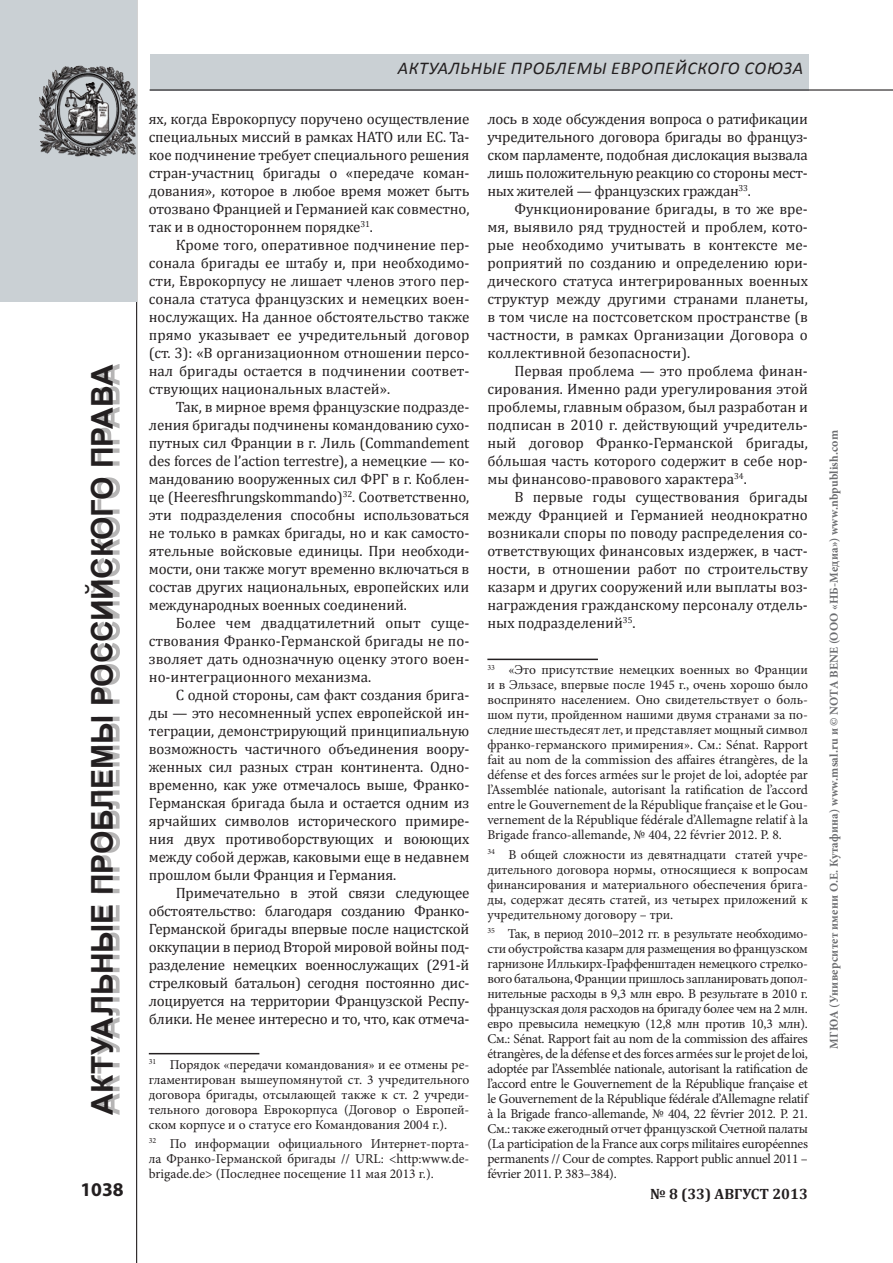
<style>
.page{position:relative;width:893px;height:1263px;background:#fff}
.page>*{position:absolute;margin:0;border:0;box-sizing:border-box;transform-origin:0 0}
.t1{font:700 30px "Arial";letter-spacing:-.005em;color:#231f20}
.t2{font:700 19.5px "Myriad Pro";color:#231f20}
.t3{font:italic 18px "Calibri";letter-spacing:.04em;color:#231f20}
.t4{font:15px/18px "Cambria";letter-spacing:-.01em;color:#231f20;text-align:justify}
.t5{font:700 15px "Cambria";color:#231f20}
.t6{font:13.5px/15px "Minion Pro";color:#231f20;text-align:justify}
.t7{font:700 12px "Minion Pro";letter-spacing:.02em;color:#6c6d70}
</style>
<div class="page">
<hr style="left:136px;top:0;width:1px;height:1263px;background:#231f20">
<div style="left:0;top:0;width:136px;height:301px;background:#cad0d4"></div>
<div style="left:92px;top:364px;width:28px;height:751px;background:#231f20;opacity:.33"></div>
<div style="left:150px;top:54px;width:658px;height:36px;background:#cad0d4"></div>
<hr style="left:150px;top:89px;width:743px;height:2px;background:#231f20">
<img style="left:39px;top:54px;width:99px;height:111px">
<hr style="left:149px;top:1053px;width:110px;height:1px;background:#231f20">
<hr style="left:487px;top:659px;width:111px;height:1px;background:#231f20">
<p class="t3" style="left:398px;top:57px;width:12px">актуал</p>
<p class="t3" style="left:461px;top:57px;width:63px">ьные проблем</p>
<p class="t3" style="left:593px;top:57px;width:30px">ы европе</p>
<p class="t3" style="left:675px;top:57px;width:24px">йского</p>
<p class="t3" style="left:744px;top:57px;width:45px">союза</p>
<p class="t4" style="left:487px;top:110px;width:322px">лось в ходе обсуждения вопроса о ратификации учредительного договора бригады во француз&shy;ском парламенте, подобная дислокация вызвала лишь положительную реакцию со стороны мест&shy;ных жителей — французских граждан<sup>33</sup>.</p>
<p class="t4" style="left:487px;top:200px;width:322px;text-indent:27px">Функционирование бригады, в то же вре&shy;мя, выявило ряд трудностей и проблем, кото&shy;рые необходимо учитывать в контексте ме&shy;роприятий по созданию и определению юри&shy;дического статуса интегрированных военных структур между другими странами планеты, в том числе на постсоветском пространстве (в частности, в рамках Организации Договора о коллективной безопасности).</p>
<p class="t4" style="left:487px;top:362px;width:322px;text-indent:27px">Первая проблема — это проблема финан&shy;сирования. Именно ради урегулирования этой проблемы, главным образом, был разработан и подписан в 2010 г. действующий учредитель&shy;ный договор Франко-Германской бригады, бóльшая часть которого содержит в себе нор&shy;мы финансово-правового характера<sup>34</sup>.</p>
<p class="t4" style="left:487px;top:488px;width:322px;text-indent:27px">В первые годы существования бригады между Францией и Германией неоднократно возникали споры по поводу распределения со&shy;ответствующих финансовых издержек, в част&shy;ности, в отношении работ по строительству казарм и других сооружений или выплаты воз&shy;награждения гражданскому персоналу отдель&shy;ных подразделений<sup>35</sup>.</p>
<p class="t6" style="left:487px;top:663px;width:322px"><sup>33</sup> «Это присутствие немецких военных во Франции и в Эльзасе, впервые после 1945 г., очень хорошо было воспринято населением. Оно свидетельствует о боль&shy;шом пути, пройденном нашими двумя странами за по&shy;следние шестьдесят лет, и представляет мощный символ франко-германского примирения». См.: Sénat. Rapport fait au nom de la commission des affaires étrangères, de la défense et des forces armées sur le projet de loi, adoptée par l’Assemblée nationale, autorisant la ratification de l’accord entre le Gouvernement de la République française et le Gou&shy;vernement de la République fédérale d’Allemagne relatif à la Brigade franco-allemande, № 404, 22 février 2012. P. 8.</p>
<p class="t6" style="left:487px;top:847px;width:322px"><sup>34</sup> В общей сложности из девятнадцати статей учре&shy;дительного договора нормы, относящиеся к вопросам финансирования и материального обеспечения брига&shy;ды, содержат десять статей, из четырех приложений к учредительному договору – три.</p>
<p class="t6" style="left:487px;top:926px;width:322px"><sup>35</sup> Так, в период 2010–2012 гг. в результате необходимо&shy;сти обустройства казарм для размещения во французском гарнизоне Иллькирх-Граффенштаден немецкого стрелко&shy;вого батальона, Франции пришлось запланировать допол&shy;нительные расходы в 9,3 млн евро. В результате в 2010 г. французская доля расходов на бригаду более чем на 2 млн. евро превысила немецкую (12,8 млн против 10,3 млн).<br>См.: Sénat. Rapport fait au nom de la commission des affaires étrangères, de la défense et des forces armées sur le projet de loi, adoptée par l’Assemblée nationale, autorisant la ratification de l’accord entre le Gouvernement de la République française et le Gouvernement de la République fédérale d’Allemagne relatif à la Brigade franco-allemande, № 404, 22 février 2012. P. 21.<br>См.: также ежегодный отчет французской Счетной палаты (La participation de la France aux corps militaires européennes permanents // Cour de comptes. Rapport public annuel 2011 – février 2011. P. 383–384).</p>
<p class="t4" style="left:149px;top:110px;width:322px">ях, когда Еврокорпусу поручено осуществление специальных миссий в рамках НАТО или ЕС. Та&shy;кое подчинение требует специального решения стран-участниц бригады о «передаче коман&shy;дования», которое в любое время может быть отозвано Францией и Германией как совместно, так и в одностороннем порядке<sup>31</sup>.</p>
<p class="t4" style="left:149px;top:236px;width:322px;text-indent:27px">Кроме того, оперативное подчинение пер&shy;сонала бригады ее штабу и, при необходимо&shy;сти, Еврокорпусу не лишает членов этого пер&shy;сонала статуса французских и немецких воен&shy;нослужащих. На данное обстоятельство также прямо указывает ее учредительный договор (ст. 3): «В организационном отношении персо&shy;нал бригады остается в подчинении соответ&shy;ствующих национальных властей».</p>
<p class="t4" style="left:149px;top:398px;width:322px;text-indent:27px">Так, в мирное время французские подразде&shy;ления бригады подчинены командованию сухо&shy;путных сил Франции в г. Лиль (Commandement des forces de l’action terrestre), а немецкие — ко&shy;мандованию вооруженных сил ФРГ в г. Коблен&shy;це (Heeresfhrungskommando)<sup>32</sup>. Соответственно, эти подразделения способны использоваться не только в рамках бригады, но и как самосто&shy;ятельные войсковые единицы. При необходи&shy;мости, они также могут временно включаться в состав других национальных, европейских или международных военных соединений.</p>
<p class="t4" style="left:149px;top:614px;width:322px;text-indent:27px">Более чем двадцатилетний опыт суще&shy;ствования Франко-Германской бригады не по&shy;зволяет дать однозначную оценку этого воен&shy;но-интеграционного механизма.</p>
<p class="t4" style="left:149px;top:686px;width:322px;text-indent:27px">С одной стороны, сам факт создания брига&shy;ды — это несомненный успех европейской ин&shy;теграции, демонстрирующий принципиальную возможность частичного объединения воору&shy;женных сил разных стран континента. Одно&shy;временно, как уже отмечалось выше, Франко-Германская бригада была и остается одним из ярчайших символов исторического примире&shy;ния двух противоборствующих и воюющих между собой держав, каковыми еще в недавнем прошлом были Франция и Германия.</p>
<p class="t4" style="left:149px;top:884px;width:322px;text-indent:27px">Примечательно в этой связи следующее обстоятельство: благодаря созданию Франко-Германской бригады впервые после нацистской оккупации в период Второй мировой войны под&shy;разделение немецких военнослужащих (291-й стрелковый батальон) сегодня постоянно дис&shy;лоцируется на территории Французской Респу&shy;блики. Не менее интересно и то, что, как отмеча-</p>
<p class="t6" style="left:149px;top:1057px;width:322px"><sup>31</sup> Порядок «передачи командования» и ее отмены ре&shy;гламентирован вышеупомянутой ст. 3 учредительного договора бригады, отсылающей также к ст. 2 учреди&shy;тельного договора Еврокорпуса (Договор о Европей&shy;ском корпусе и о статусе его Командования 2004 г.).</p>
<p class="t6" style="left:149px;top:1136px;width:322px"><sup>32</sup> По информации официального Интернет-порта&shy;ла Франко-Германской бригады // URL: &lt;http:www.de&shy;brigade.de&gt; (Последнее посещение 11 мая 2013 г.).</p>
<h1 class="t1" style="left:83px;top:1115px;width:747px;rotate:-90deg">Актуальные проблемы российского права</h1>
<h2 class="t2" style="left:80px;top:1177px;width:45px">1038</h2>
<p class="t5" style="left:650px;top:1183px;width:159px">№ 8 (33) август 2013</p>
<p class="t7" style="left:825px;top:1048px;width:620px;rotate:-90deg">МГЮА (Университет имени О.Е. Кутафина) www.msal.ru и © NOTA BENE (ООО «НБ-Медиа») www.nbpublish.com</p>
</div>
